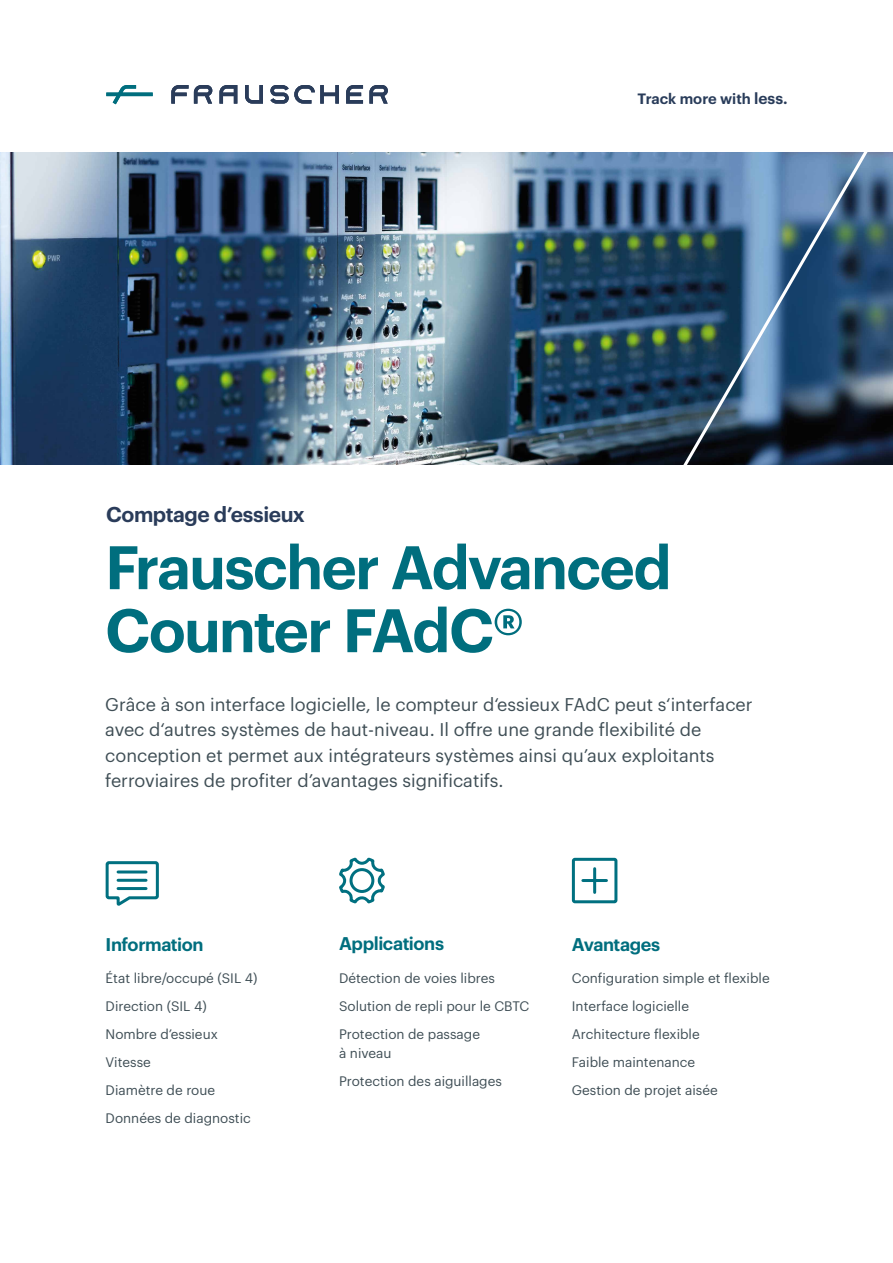
<style>
.page{position:relative;width:893px;height:1263px;background:#fff}
.page>*{position:absolute;margin:0;border:0;box-sizing:border-box;transform-origin:0 0}
.t1{font:600 60px/63px "Graphik LCG";letter-spacing:-.03em;color:#006e7e}
.t2{font:600 21px "Graphik LCG";letter-spacing:-.02em;color:#2a3c5a}
.t3{font:18px/25.5px "Graphik LCG";color:#3f4e55}
.t4{font:600 18px "Graphik LCG";letter-spacing:-.025em;color:#006e7e}
.t5{font:600 14.7px "Graphik LCG";color:#293c5a}
.t6{font:13.5px/28px "Graphik LCG";color:#3f4e55}
.s1{font-size:15.45px}
</style>
<div class="page">
<img style="left:0;top:153px;width:893px;height:312px">
<svg style="left:660px;top:152px;width:213px;height:313px;background:#3a5a77"></svg>
<svg style="left:346px;top:85px;width:17px;height:19px"></svg>
<svg style="left:245px;top:85px;width:18px;height:19px"></svg>
<svg style="left:219px;top:85px;width:18px;height:19px"></svg>
<svg style="left:270px;top:85px;width:69px;height:19px"></svg>
<svg style="left:369px;top:85px;width:19px;height:19px"></svg>
<svg style="left:171px;top:85px;width:41px;height:19px"></svg>
<svg style="left:106px;top:85px;width:47px;height:19px"></svg>
<svg style="left:105px;top:861px;width:54px;height:45px"></svg>
<hr style="left:118px;top:870px;width:28px;height:3px;background:#007080">
<hr style="left:118px;top:879px;width:28px;height:3px;background:#007080">
<hr style="left:118px;top:887px;width:28px;height:3px;background:#007080">
<svg style="left:339px;top:857px;width:46px;height:47px"></svg>
<div style="left:572px;top:858px;width:45px;height:45px;border:3px solid #007080;border-radius:2px"></div>
<hr style="left:583px;top:879px;width:23px;height:3px;background:#007080">
<hr style="left:593px;top:869px;width:3px;height:23px;background:#007080">
<p class="t5" style="left:637px;top:87px;width:152px">Track more with <span class="s1">less.</span></p>
<h2 class="t2" style="left:106px;top:498px;width:200px">Comptage d’essieux</h2>
<h1 class="t1" style="left:105px;top:531px;width:568px">Frauscher Advanced<br>Counter FAdC®</h1>
<p class="t3" style="left:105px;top:690px;width:649px">Grâce à son interface logicielle, le compteur d‘essieux FAdC peut s‘interfacer avec d‘autres systèmes de haut-niveau. Il offre une grande flexibilité de conception et permet aux intégrateurs systèmes ainsi qu’aux exploitants ferroviaires de profiter d’avantages significatifs.</p>
<h3 class="t4" style="left:106px;top:930px;width:99px">Information</h3>
<p class="t6" style="left:106px;top:963px;width:153px">État libre/occupé (SIL 4)<br>Direction (SIL 4)<br>Nombre d’essieux<br>Vitesse<br>Diamètre de roue<br>Données de diagnostic</p>
<h3 class="t4" style="left:339px;top:930px;width:106px">Applications</h3>
<p class="t6" style="left:339px;top:962px;width:192px">Détection de voies libres<br>Solution de repli pour le CBTC<br>Protection de passage</p>
<p class="t6" style="left:339px;top:1038px;width:164px">à niveau<br>Protection des aiguillages</p>
<h3 class="t4" style="left:572px;top:930px;width:90px">Avantages</h3>
<p class="t6" style="left:572px;top:963px;width:199px">Configuration simple et flexible<br>Interface logicielle<br>Architecture flexible<br>Faible maintenance<br>Gestion de projet aisée</p>
</div>
